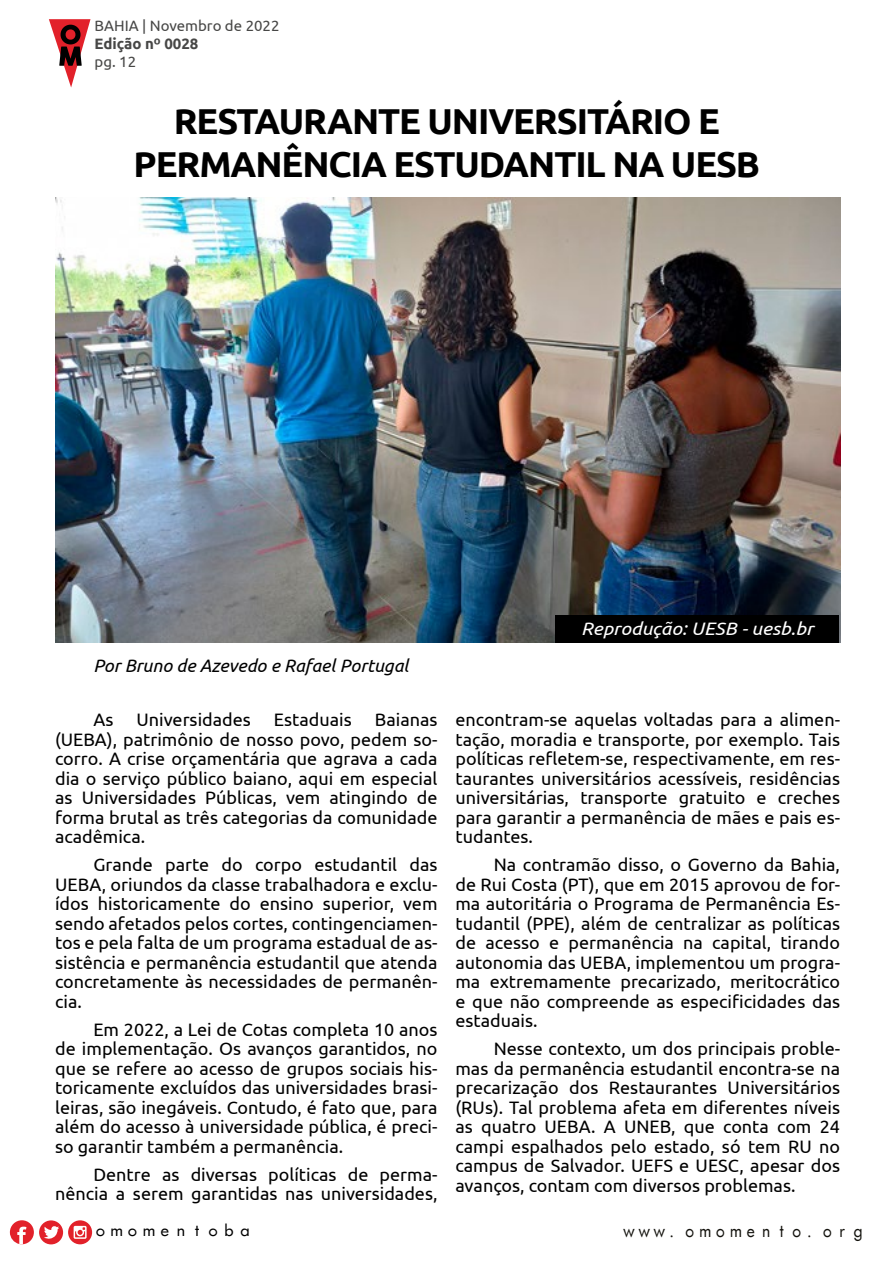
<style>
.page{position:relative;width:893px;height:1263px;background:#fff}
.page>*{position:absolute;margin:0;border:0;box-sizing:border-box;transform-origin:0 0}
.t1{font:700 36px/43.2px "Ubuntu";letter-spacing:-.03em;color:#000;text-align:center}
.t2{font:18px/19.5px "Ubuntu";color:#000;text-align:justify}
.t3{font:italic 18px "Ubuntu";color:#000}
.t4{font:italic 18px "Ubuntu";color:#fff;scale:1.07 1}
.t5{font:17.4px "Futurist Fixed Width";color:#12110c;scale:.88 1}
.t6{font:15.9px "Futurist Fixed Width";color:#000}
.t7{font:15px "Ubuntu";color:#474746}
.t8{font:700 15px "Ubuntu";color:#474746}
</style>
<div class="page">
<svg style="left:49px;top:19px;width:42px;height:69px"></svg>
<svg style="left:10px;top:1220px;width:24px;height:24px"></svg>
<div style="left:39px;top:1220px;width:24px;height:24px;background:#e2212a;border-radius:50%"></div>
<svg style="left:44px;top:1226px;width:15px;height:13px"></svg>
<div style="left:68px;top:1220px;width:24px;height:24px;background:#e2212a;border-radius:50%"></div>
<svg style="left:74px;top:1226px;width:13px;height:13px"></svg>
<img style="left:55px;top:198px;width:785px;height:444px">
<div style="left:556px;top:615px;width:283px;height:27px;background:#000"></div>
<p class="t7" style="left:95px;top:17px;width:186px">BAHIA | Novembro de 2022</p>
<p class="t8" style="left:95px;top:35px;width:105px">Edição nº 0028</p>
<p class="t7" style="left:95px;top:53px;width:43px">pg. 12</p>
<h1 class="t1" style="left:134px;top:99px;width:628px">RESTAURANTE UNIVERSITÁRIO E<br>PERMANÊNCIA ESTUDANTIL NA UESB</h1>
<p class="t3" style="left:93px;top:654px;width:317px">Por Bruno de Azevedo e Rafael Portugal</p>
<p class="t2" style="left:93px;top:709px;width:22px">As</p>
<p class="t2" style="left:137px;top:709px;width:116px">Universidades</p>
<p class="t2" style="left:274px;top:709px;width:79px">Estaduais</p>
<p class="t2" style="left:55px;top:709px;width:384px;text-indent:320px">Baianas (UEBA), patrimônio de nosso povo, pedem so&shy;corro. A crise orçamentária que agrava a cada dia o serviço público baiano, aqui em especial as Universidades Públicas, vem atingindo de forma brutal as três categorias da comunidade acadêmica.</p>
<p class="t2" style="left:55px;top:854px;width:384px;text-indent:38px">Grande parte do corpo estudantil das UEBA, oriundos da classe trabalhadora e exclu&shy;ídos historicamente do ensino superior, vem sendo afetados pelos cortes, contingenciamen&shy;tos e pela falta de um programa estadual de as&shy;sistência e permanência estudantil que atenda concretamente às necessidades de permanên&shy;cia.</p>
<p class="t2" style="left:55px;top:1019px;width:384px;text-indent:38px">Em 2022, a Lei de Cotas completa 10 anos de implementação. Os avanços garantidos, no que se refere ao acesso de grupos sociais his&shy;toricamente excluídos das universidades brasi&shy;leiras, são inegáveis. Contudo, é fato que, para além do acesso à universidade pública, é preci&shy;so garantir também a permanência.</p>
<p class="t2" style="left:55px;top:1164px;width:384px;text-align:right">Dentre as diversas políticas de perma&shy;nência a serem garantidas nas universidades,</p>
<p class="t4" style="left:581px;top:618px;width:219px">Reprodução: UESB - uesb.br</p>
<p class="t2" style="left:455px;top:709px;width:386px">encontram-se aquelas voltadas para a alimen&shy;tação, moradia e transporte, por exemplo. Tais políticas refletem-se, respectivamente, em res&shy;taurantes universitários acessíveis, residências universitárias, transporte gratuito e creches para garantir a permanência de mães e pais es&shy;tudantes.</p>
<p class="t2" style="left:455px;top:854px;width:386px;text-indent:38px">Na contramão disso, o Governo da Bahia, de Rui Costa (PT), que em 2015 aprovou de for&shy;ma autoritária o Programa de Permanência Es&shy;tudantil (PPE), além de centralizar as políticas de acesso e permanência na capital, tirando autonomia das UEBA, implementou um progra&shy;ma extremamente precarizado, meritocrático e que não compreende as especificidades das estaduais.</p>
<p class="t2" style="left:455px;top:1038px;width:386px;text-indent:38px">Nesse contexto, um dos principais proble&shy;mas da permanência estudantil encontra-se na precarização dos Restaurantes Universitários (RUs). Tal problema afeta em diferentes níveis as quatro UEBA. A UNEB, que conta com 24 campi espalhados pelo estado, só tem RU no campus de Salvador. UEFS e UESC, apesar dos avanços, contam com diversos problemas.</p>
<p class="t6" style="left:92px;top:1219px;width:162px">omomentoba</p>
<p class="t5" style="left:621px;top:1219px;width:279px">www.omomento.org</p>
</div>
